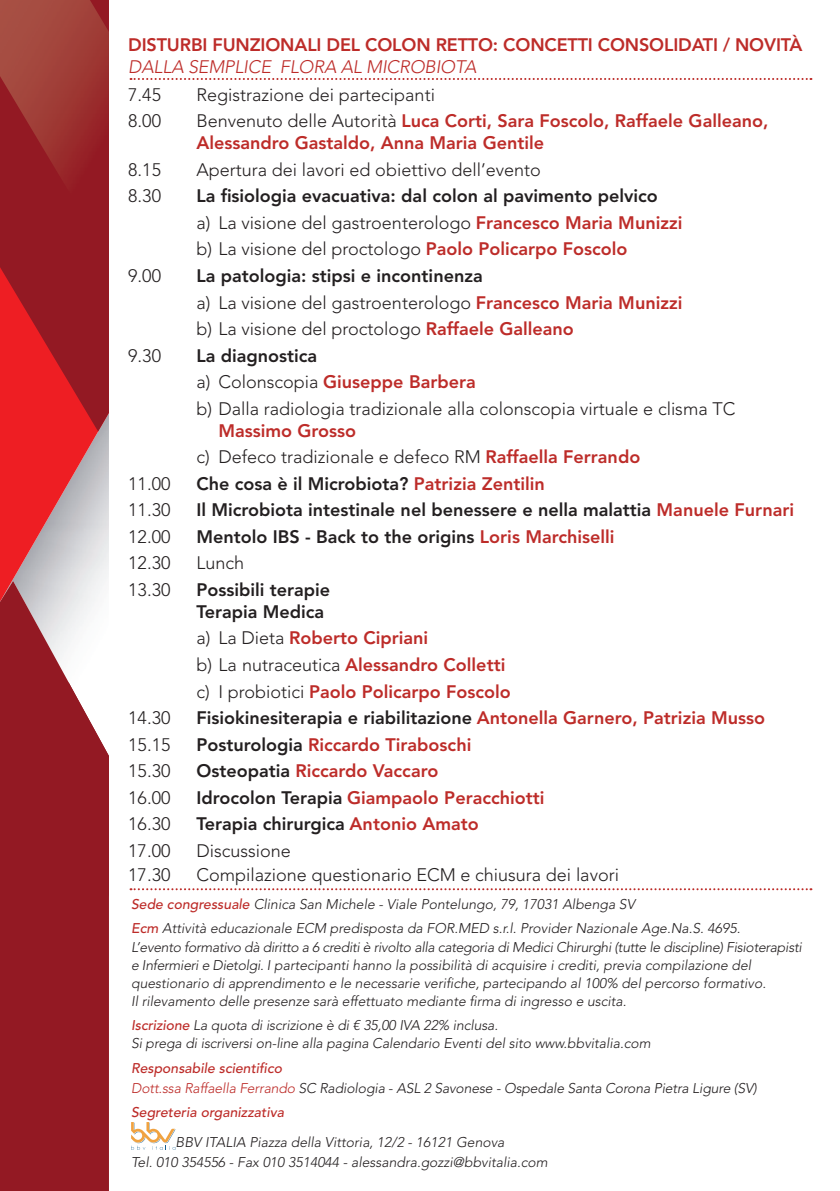
<style>
.page{position:relative;width:840px;height:1191px;background:#fff}
.page>*{position:absolute;margin:0;border:0;box-sizing:border-box;transform-origin:0 0}
.t1{font:300 18px/26.6px "Avenir LT Std";color:#231f20}
.t2{font:800 18px/26.6px "Avenir LT Std";color:#bd2c29}
.t3{font:800 18px/22px "Avenir LT Std";color:#231f20}
.t4{font:italic 300 18px "Avenir LT Std";letter-spacing:-.01em;color:#bd2c29}
.t5{font:italic 300 14px/18px "Avenir LT Std";color:#231f20}
.t6{font:italic 500 14px "Avenir LT Std";color:#bd2c29}
.s1{font-weight:300;color:#231f20}
.s2{font-weight:800}
.s3{font-weight:800;color:#bd2c29}
.s4{color:#bd2c29}
.s5{color:#231f20}
.s6{font-weight:500;color:#bd2c29}
</style>
<div class="page">
<svg style="left:131px;top:1122px;width:44px;height:27px"></svg>
<svg style="left:0;top:431px;width:109px;height:150px;background:#db7276"></svg>
<svg style="left:0;top:259px;width:109px;height:172px;background:#ba1b23"></svg>
<img style="left:0;top:0;width:109px;height:259px">
<svg style="left:0;top:581px;width:109px;height:610px;fill:#931923"></svg>
<div style="left:0;top:682px;width:109px;height:387px;background:#931923"></div>
<svg style="left:130px;top:888px;width:681px;height:2px"></svg>
<svg style="left:130px;top:78px;width:681px;height:2px"></svg>
<p class="t2" style="left:128px;top:32px;width:675px">DISTURBI FUNZIONALI DEL COLON RETTO: CONCETTI CONSOLIDATI / NOVITÀ</p>
<p class="t4" style="left:128px;top:56px;width:349px">DALLA SEMPLICE FLORA AL MICROBIOTA</p>
<p class="t1" style="left:128px;top:81px;width:34px">7.45</p>
<p class="t1" style="left:196px;top:81px;width:240px">Registrazione dei partecipanti</p>
<p class="t1" style="left:128px;top:108px;width:34px">8.00</p>
<p class="t2" style="left:196px;top:110px;width:573px;line-height:22px"><span class="s1">Benvenuto delle Autorità</span> Luca Corti, Sara Foscolo, Raffaele Galleano,<br>Alessandro Gastaldo, Anna Maria Gentile</p>
<p class="t1" style="left:128px;top:156px;width:34px">8.15</p>
<p class="t1" style="left:196px;top:156px;width:346px">Apertura dei lavori ed obiettivo dell’evento</p>
<p class="t1" style="left:128px;top:183px;width:34px">8.30</p>
<p class="t1" style="left:196px;top:183px;width:487px"><span class="s2">La fisiologia evacuativa: dal colon al pavimento pelvico<br></span>a) La visione del gastroenterologo <span class="s3">Francesco Maria Munizzi </span>b) La visione del proctologo <span class="s3">Paolo Policarpo Foscolo</span></p>
<p class="t1" style="left:128px;top:262px;width:34px">9.00</p>
<p class="t1" style="left:196px;top:262px;width:487px"><span class="s2">La patologia: stipsi e incontinenza<br></span>a) La visione del gastroenterologo <span class="s3">Francesco Maria Munizzi </span>b) La visione del proctologo <span class="s3">Raffaele Galleano</span></p>
<p class="t1" style="left:128px;top:342px;width:34px">9.30</p>
<p class="t1" style="left:196px;top:342px;width:540px"><span class="s2">La diagnostica<br></span>a) Colonscopia <span class="s3">Giuseppe Barbera<br></span>b) Dalla radiologia tradizionale alla colonscopia virtuale e clisma TC</p>
<p class="t2" style="left:196px;top:417px;width:445px;text-indent:22px">Massimo Grosso<br><span class="s1">c) Defeco tradizionale e defeco RM</span> Raffaella Ferrando</p>
<p class="t1" style="left:128px;top:470px;width:44px">11.00</p>
<p class="t3" style="left:196px;top:472px;width:350px">Che cosa è il Microbiota? <span class="s4">Patrizia Zentilin</span></p>
<p class="t1" style="left:128px;top:497px;width:44px">11.30</p>
<p class="t3" style="left:196px;top:499px;width:599px">Il Microbiota intestinale nel benessere e nella malattia <span class="s4">Manuele Furnari</span></p>
<p class="t1" style="left:128px;top:523px;width:44px">12.00</p>
<p class="t3" style="left:196px;top:525px;width:419px">Mentolo IBS - Back to the origins <span class="s4">Loris Marchiselli</span></p>
<p class="t1" style="left:128px;top:550px;width:44px">12.30</p>
<p class="t1" style="left:196px;top:550px;width:49px">Lunch</p>
<p class="t1" style="left:128px;top:576px;width:44px">13.30</p>
<p class="t3" style="left:196px;top:579px;width:135px">Possibili terapie<br>Terapia Medica</p>
<p class="t2" style="left:196px;top:625px;width:316px"><span class="s1">a) La Dieta</span> Roberto Cipriani<br><span class="s1">b) La nutraceutica</span> Alessandro Colletti <span class="s1">c) I probiotici</span> Paolo Policarpo Foscolo</p>
<p class="t1" style="left:128px;top:704px;width:44px">14.30</p>
<p class="t3" style="left:196px;top:707px;width:570px">Fisiokinesiterapia e riabilitazione <span class="s4">Antonella Garnero, Patrizia Musso</span></p>
<p class="t1" style="left:128px;top:731px;width:44px">15.15</p>
<p class="t2" style="left:196px;top:731px;width:276px"><span class="s5">Posturologia</span> Riccardo Tiraboschi</p>
<p class="t1" style="left:128px;top:757px;width:44px">15.30</p>
<p class="t2" style="left:196px;top:757px;width:243px"><span class="s5">Osteopatia</span> Riccardo Vaccaro</p>
<p class="t1" style="left:128px;top:784px;width:44px">16.00</p>
<p class="t2" style="left:196px;top:784px;width:349px"><span class="s5">Idrocolon Terapia</span> Giampaolo Peracchiotti</p>
<p class="t1" style="left:128px;top:811px;width:44px">16.30</p>
<p class="t3" style="left:196px;top:813px;width:284px">Terapia chirurgica <span class="s4">Antonio Amato</span></p>
<p class="t1" style="left:128px;top:837px;width:44px">17.00</p>
<p class="t1" style="left:196px;top:837px;width:96px">Discussione</p>
<p class="t1" style="left:128px;top:861px;width:44px">17.30</p>
<p class="t1" style="left:196px;top:861px;width:424px">Compilazione questionario ECM e chiusura dei lavori</p>
<p class="t5" style="left:131px;top:892px;width:610px;line-height:24.6px"><span class="s6">Sede congressuale</span> Clinica San Michele - Viale Pontelungo, 79, 17031 Albenga SV<br><span class="s6">Ecm</span> Attività educazionale ECM predisposta da FOR.MED s.r.l. Provider Nazionale Age.Na.S. 4695.</p>
<p class="t5" style="left:131px;top:938px;width:671px">L’evento formativo dà diritto a 6 crediti è rivolto alla categoria di Medici Chirurghi (tutte le discipline) Fisioterapisti e Infermieri e Dietolgi. I partecipanti hanno la possibilità di acquisire i crediti, previa compilazione del questionario di apprendimento e le necessarie verifiche, partecipando al 100% del percorso formativo.<br>Il rilevamento delle presenze sarà effettuato mediante firma di ingresso e uscita.</p>
<p class="t5" style="left:131px;top:1016px;width:521px"><span class="s6">Iscrizione</span> La quota di iscrizione è di € 35,00 IVA 22% inclusa.<br>Si prega di iscriversi on-line alla pagina Calendario Eventi del sito www.bbvitalia.com</p>
<p class="t5" style="left:131px;top:1058px;width:627px;line-height:20px"><span class="s6">Responsabile scientifico<br></span><span class="s4">Dott.ssa Raffaella Ferrando</span> SC Radiologia - ASL 2 Savonese - Ospedale Santa Corona Pietra Ligure (SV)</p>
<p class="t6" style="left:131px;top:1104px;width:154px">Segreteria organizzativa</p>
<p class="t5" style="left:131px;top:1132px;width:418px;line-height:20px;text-align:center">BBV ITALIA Piazza della Vittoria, 12/2 - 16121 Genova<br>Tel. 010 354556 - Fax 010 3514044 - alessandra.gozzi@bbvitalia.com</p>
</div>
